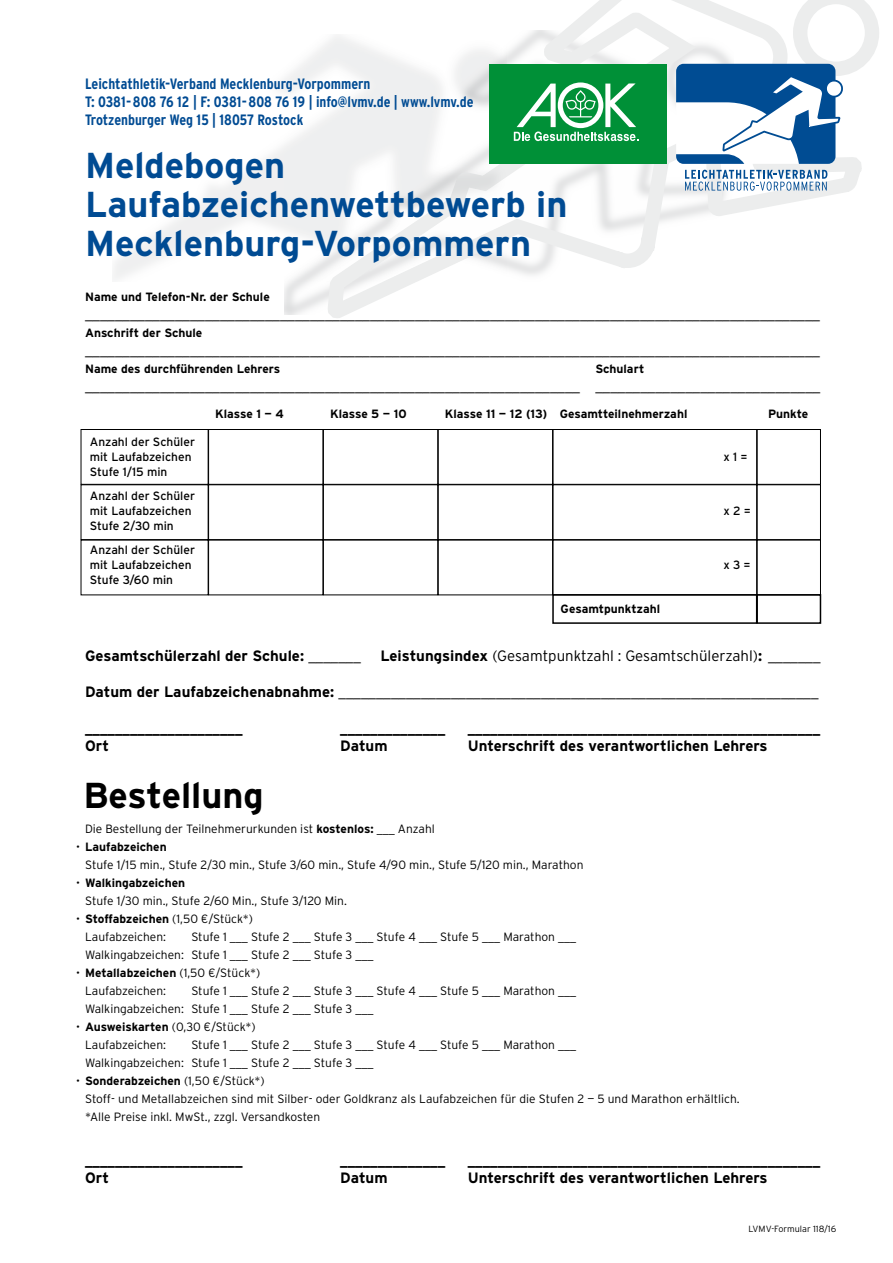
<style>
.page{position:relative;width:893px;height:1263px;background:#fff}
.page>*{position:absolute;margin:0;border:0;box-sizing:border-box;transform-origin:0 0}
.t1{font:700 36px/39px "Interstate";color:#004b93}
.t2{font:700 36px "Interstate";color:#000}
.t3{font:300 15px "Interstate";color:#000}
.t4{font:700 15px "Interstate";color:#000}
.t5{font:700 condensed 15px/18px "Interstate";color:#004b93}
.t6{font:300 12px/18px "Interstate";color:#000}
.t7{font:700 12px "Interstate";color:#000}
.t8{font:12px/15px "Interstate";color:#000}
.t9{font:300 9px "Interstate";color:#000}
.s1{font-weight:300}
.s2{font-weight:700}
</style>
<div class="page">
<svg style="left:320px;top:0;width:559px;height:624px"></svg>
<img style="left:114px;top:34px;width:393px;height:247px">
<svg style="left:685px;top:170px;width:142px;height:21px"></svg>
<svg style="left:676px;top:64px;width:167px;height:100px"></svg>
<div style="left:489px;top:64px;width:178px;height:100px;background:#009037"></div>
<svg style="left:514px;top:82px;width:124px;height:59px"></svg>
<div style="left:81px;top:429px;width:127px;height:56px;border:1px solid #000"></div>
<div style="left:81px;top:484px;width:127px;height:56px;border:1px solid #000"></div>
<div style="left:208px;top:429px;width:115px;height:56px;border:1px solid #000"></div>
<div style="left:208px;top:484px;width:115px;height:56px;border:1px solid #000"></div>
<div style="left:323px;top:429px;width:115px;height:56px;border:1px solid #000"></div>
<div style="left:323px;top:484px;width:115px;height:56px;border:1px solid #000"></div>
<div style="left:323px;top:540px;width:115px;height:55px;border:1px solid #000"></div>
<div style="left:438px;top:429px;width:115px;height:56px;border:1px solid #000"></div>
<div style="left:438px;top:484px;width:115px;height:56px;border:1px solid #000"></div>
<div style="left:438px;top:540px;width:115px;height:55px;border:1px solid #000"></div>
<div style="left:757px;top:429px;width:64px;height:56px;border:1px solid #000"></div>
<div style="left:757px;top:484px;width:64px;height:56px;border:1px solid #000"></div>
<div style="left:756px;top:594px;width:65px;height:30px;border:2px solid #000"></div>
<div style="left:553px;top:429px;width:204px;height:56px;border:1px solid #000"></div>
<div style="left:553px;top:484px;width:204px;height:56px;border:1px solid #000"></div>
<div style="left:552px;top:594px;width:205px;height:30px;border:2px solid #000"></div>
<p class="t5" style="left:85px;top:74px;width:390px">Leichtathletik-Verband Mecklenburg-Vorpommern<br>T: 0381-808 76 12 | F: 0381-808 76 19 | info@lvmv.de | www.lvmv.de<br>Trotzenburger Weg 15 | 18057 Rostock</p>
<h1 class="t1" style="left:85px;top:146px;width:484px">Meldebogen<br>Laufabzeichenwettbewerb in<br>Mecklenburg-Vorpommern</h1>
<p class="t7" style="left:85px;top:290px;width:186px">Name und Telefon-Nr. der Schule</p>
<p class="t3" style="left:85px;top:305px;width:736px">__________________________________________________________________________________________________</p>
<p class="t7" style="left:85px;top:326px;width:119px">Anschrift der Schule</p>
<p class="t3" style="left:85px;top:341px;width:736px">__________________________________________________________________________________________________</p>
<p class="t7" style="left:85px;top:362px;width:197px">Name des durchführenden Lehrers</p>
<p class="t7" style="left:595px;top:362px;width:50px">Schulart</p>
<p class="t3" style="left:85px;top:377px;width:737px">__________________________________________________________________ ______________________________</p>
<p class="t8" style="left:90px;top:434px;width:107px">Anzahl der Schüler mit Laufabzeichen<br>Stufe 1/15 min</p>
<p class="t8" style="left:90px;top:488px;width:107px">Anzahl der Schüler mit Laufabzeichen<br>Stufe 2/30 min</p>
<p class="t8" style="left:90px;top:542px;width:107px">Anzahl der Schüler mit Laufabzeichen<br>Stufe 3/60 min</p>
<p class="t7" style="left:215px;top:407px;width:70px">Klasse 1 — 4</p>
<p class="t7" style="left:330px;top:407px;width:78px">Klasse 5 — 10</p>
<p class="t7" style="left:445px;top:407px;width:244px">Klasse 11 — 12 (13) Gesamtteilnehmerzahl</p>
<p class="t7" style="left:768px;top:407px;width:42px">Punkte</p>
<p class="t8" style="left:723px;top:449px;width:26px">x 1 =</p>
<p class="t8" style="left:723px;top:503px;width:29px">x 2 =</p>
<p class="t7" style="left:561px;top:602px;width:101px">Gesamtpunktzahl</p>
<p class="t8" style="left:723px;top:557px;width:29px">x 3 =</p>
<p class="t4" style="left:85px;top:647px;width:277px">Gesamtschülerzahl der Schule: <span class="s1">_______</span></p>
<p class="t3" style="left:380px;top:647px;width:442px"><span class="s2">Leistungsindex</span> (Gesamtpunktzahl : Gesamtschülerzahl)<span class="s2">:</span> _______</p>
<p class="t3" style="left:85px;top:683px;width:735px"><span class="s2">Datum der Laufabzeichenabnahme:</span> ________________________________________________________________</p>
<p class="t4" style="left:85px;top:719px;width:159px">_____________________</p>
<p class="t4" style="left:340px;top:719px;width:106px">______________</p>
<p class="t4" style="left:468px;top:719px;width:354px">_______________________________________________</p>
<p class="t4" style="left:85px;top:737px;width:26px">Ort</p>
<p class="t4" style="left:340px;top:737px;width:49px">Datum</p>
<p class="t4" style="left:468px;top:737px;width:301px">Unterschrift des verantwortlichen Lehrers</p>
<h1 class="t2" style="left:83px;top:773px;width:182px">Bestellung</h1>
<p class="t6" style="left:77px;top:820px;width:360px;text-indent:9px">Die Bestellung der Teilnehmerurkunden ist <span class="s2">kostenlos:</span> ___ Anzahl <span class="s2">· Laufabzeichen</span></p>
<p class="t6" style="left:85px;top:856px;width:500px">Stufe 1/15 min., Stufe 2/30 min., Stufe 3/60 min., Stufe 4/90 min., Stufe 5/120 min., Marathon</p>
<p class="t7" style="left:77px;top:876px;width:110px">· Walkingabzeichen</p>
<p class="t6" style="left:85px;top:892px;width:263px">Stufe 1/30 min., Stufe 2/60 Min., Stufe 3/120 Min.</p>
<p class="t7" style="left:77px;top:912px;width:178px">· Stoffabzeichen <span class="s1">(1,50 €/Stück*)</span></p>
<p class="t6" style="left:85px;top:928px;width:83px">Laufabzeichen:</p>
<p class="t6" style="left:191px;top:928px;width:386px">Stufe 1 ___ Stufe 2 ___ Stufe 3 ___ Stufe 4 ___ Stufe 5 ___ Marathon ___</p>
<p class="t6" style="left:85px;top:946px;width:290px">Walkingabzeichen: Stufe 1 ___ Stufe 2 ___ Stufe 3 ___</p>
<p class="t7" style="left:77px;top:966px;width:185px">· Metallabzeichen <span class="s1">(1,50 €/Stück*)</span></p>
<p class="t6" style="left:85px;top:982px;width:83px">Laufabzeichen:</p>
<p class="t6" style="left:191px;top:982px;width:386px">Stufe 1 ___ Stufe 2 ___ Stufe 3 ___ Stufe 4 ___ Stufe 5 ___ Marathon ___</p>
<p class="t6" style="left:85px;top:1000px;width:290px">Walkingabzeichen: Stufe 1 ___ Stufe 2 ___ Stufe 3 ___</p>
<p class="t7" style="left:77px;top:1020px;width:181px">· Ausweiskarten <span class="s1">(0,30 €/Stück*)</span></p>
<p class="t6" style="left:85px;top:1036px;width:83px">Laufabzeichen:</p>
<p class="t6" style="left:191px;top:1036px;width:386px">Stufe 1 ___ Stufe 2 ___ Stufe 3 ___ Stufe 4 ___ Stufe 5 ___ Marathon ___</p>
<p class="t6" style="left:85px;top:1054px;width:290px">Walkingabzeichen: Stufe 1 ___ Stufe 2 ___ Stufe 3 ___</p>
<p class="t7" style="left:77px;top:1074px;width:190px">· Sonderabzeichen <span class="s1">(1,50 €/Stück*)</span></p>
<p class="t6" style="left:85px;top:1090px;width:656px">Stoff- und Metallabzeichen sind mit Silber- oder Goldkranz als Laufabzeichen für die Stufen 2 — 5 und Marathon erhältlich.</p>
<p class="t6" style="left:85px;top:1108px;width:237px">*Alle Preise inkl. MwSt., zzgl. Versandkosten</p>
<p class="t4" style="left:85px;top:1151px;width:159px">_____________________</p>
<p class="t4" style="left:340px;top:1151px;width:106px">______________</p>
<p class="t4" style="left:468px;top:1151px;width:354px">_______________________________________________</p>
<p class="t4" style="left:85px;top:1169px;width:26px">Ort</p>
<p class="t4" style="left:340px;top:1169px;width:49px">Datum</p>
<p class="t4" style="left:468px;top:1169px;width:301px">Unterschrift des verantwortlichen Lehrers</p>
<p class="t9" style="left:748px;top:1223px;width:89px">LVMV-Formular 118/16</p>
</div>
